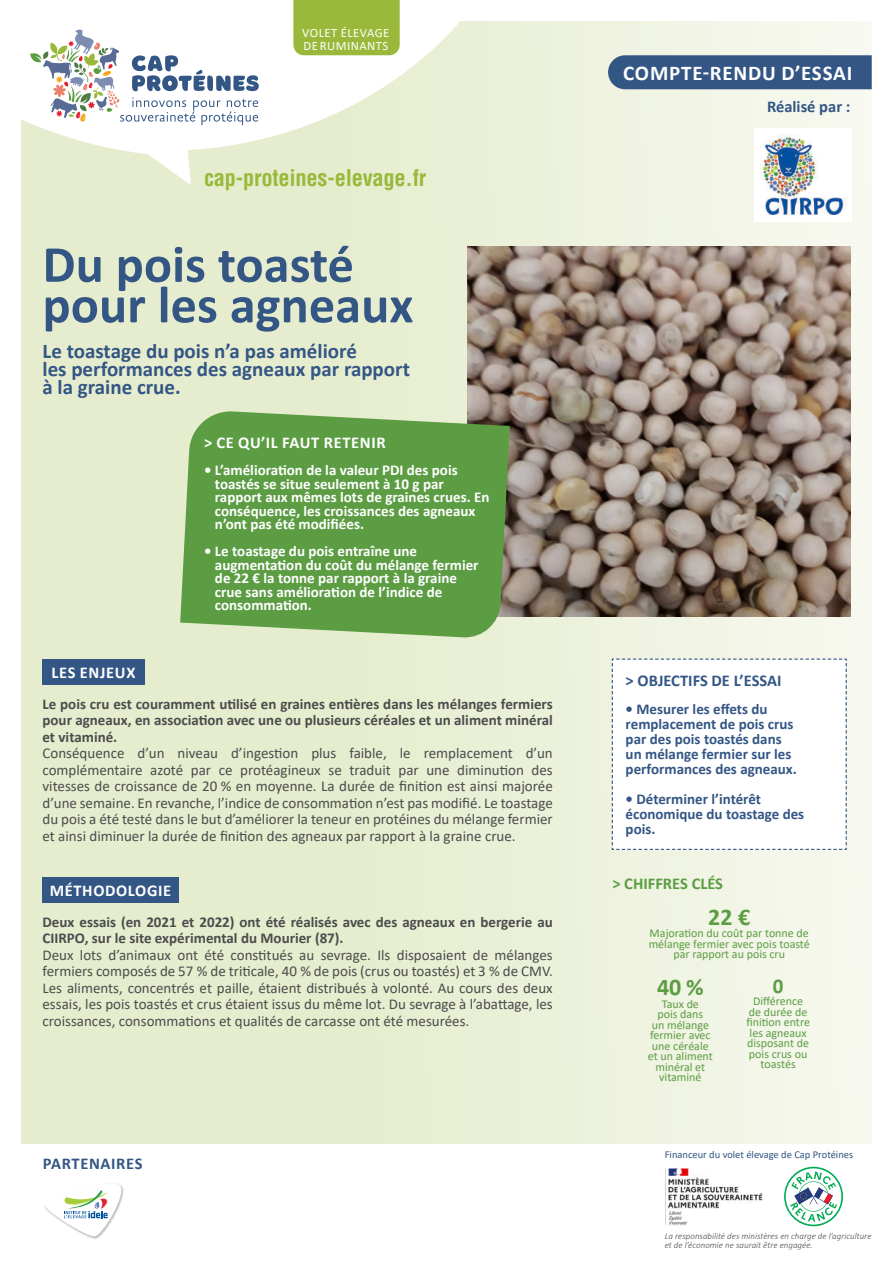
<style>
.page{position:relative;width:893px;height:1263px;background:#fff}
.page>*{position:absolute;margin:0;border:0;box-sizing:border-box;transform-origin:0 0}
.t1{font:700 52.5px/40.5px "Calibri";color:#335685}
.t2{font:700 24px "Calibri";color:#5c9d44}
.t3{font:700 condensed 22.5px "Helvetica LT Std";letter-spacing:-.01em;color:#9ab93b}
.t4{font:700 21px/18px "Calibri";color:#335685}
.t5{font:700 21px "Calibri";letter-spacing:.04em;color:#fff}
.t6{font:700 21px "Calibri";color:#5c9d44}
.t7{font:700 16.5px "Calibri";letter-spacing:.04em;color:#fff}
.t8{font:700 16.5px "Calibri";color:#335685}
.t9{font:700 16.5px "Calibri";color:#5c9d44}
.t10{font:700 16.5px "Calibri";letter-spacing:.04em;color:#335685}
.t11{font:15px/16.5px "Calibri";color:#4b4c4d;text-align:justify}
.t12{font:700 15px/13.5px "Calibri";color:#fff}
.t13{font:700 15px/16.5px "Calibri";color:#4b4c4d;text-align:justify}
.t14{font:700 15px/15px "Calibri";color:#335685}
.t15{font:12.75px/12.8px "Calibri";letter-spacing:.04em;color:#fff}
.t16{font:12px/10.5px "Calibri";color:#5c9d44;text-align:center}
.t17{font:10.5px "Calibri";color:#335685}
.t18{font:italic 300 9px/9px "Calibri";color:#4b4c4d}
</style>
<div class="page">
<div style="left:21px;top:21px;width:851px;height:1123px;background:linear-gradient(to right,#e2eac6,#f4f7ea)"></div>
<div style="left:43px;top:659px;width:102px;height:26px;background:#335685"></div>
<div style="left:43px;top:877px;width:136px;height:25px;background:#335685"></div>
<svg style="left:611px;top:658px;width:236px;height:192px"></svg>
<svg style="left:608px;top:55px;width:264px;height:34px"></svg>
<div style="left:617px;top:60px;width:242px;height:25px;background:#335685"></div>
<img style="left:468px;top:247px;width:382px;height:370px">
<svg style="left:21px;top:21px;width:483px;height:164px;fill:#eaf0d5"></svg>
<svg style="left:30px;top:29px;width:229px;height:96px"></svg>
<div style="left:293px;top:0;width:107px;height:55px;background:#9ab93b"></div>
<svg style="left:180px;top:410px;width:330px;height:228px;fill:#5c9d44"></svg>
<svg style="left:44px;top:1184px;width:80px;height:53px"></svg>
<svg style="left:784px;top:1167px;width:59px;height:59px"></svg>
<img style="left:755px;top:129px;width:96px;height:92px">
<img style="left:667px;top:1168px;width:96px;height:57px">
<p class="t15" style="left:302px;top:26px;width:89px">VOLET ÉLEVAGE<br>DE RUMINANTS</p>
<h3 class="t3" style="left:204px;top:169px;width:224px">cap-proteines-elevage.fr</h3>
<h1 class="t1" style="left:43px;top:243px;width:372px">Du pois toasté pour les agneaux</h1>
<h3 class="t4" style="left:43px;top:342px;width:369px">Le toastage du pois n’a pas amélioré<br>les performances des agneaux par rapport à la graine crue.</h3>
<p class="t7" style="left:52px;top:663px;width:85px">LES ENJEUX</p>
<p class="t7" style="left:204px;top:433px;width:183px">&gt; CE QU’IL FAUT RETENIR</p>
<p class="t12" style="left:215px;top:463px;width:276px;text-indent:-11px">• L’amélioration de la valeur PDI des pois toastés se situe seulement à 10 g par rapport aux mêmes lots de graines crues. En conséquence, les croissances des agneaux n’ont pas été modifiées.</p>
<p class="t12" style="left:215px;top:544px;width:265px;text-indent:-11px">• Le toastage du pois entraîne une augmentation du coût du mélange fermier de 22 € la tonne par rapport à la graine crue sans amélioration de l’indice de consommation.</p>
<p class="t13" style="left:43px;top:695px;width:512px">Le pois cru est couramment utilisé en graines entières dans les mélanges fermiers pour agneaux, en association avec une ou plusieurs céréales et un aliment minéral et vitaminé.</p>
<p class="t11" style="left:43px;top:744px;width:512px">Conséquence d’un niveau d’ingestion plus faible, le remplacement d’un complémentaire azoté par ce protéagineux se traduit par une diminution des vitesses de croissance de 20 % en moyenne. La durée de finition est ainsi majorée d’une semaine. En revanche, l’indice de consommation n’est pas modifié. Le toastage du pois a été testé dans le but d’améliorer la teneur en protéines du mélange fermier et ainsi diminuer la durée de finition des agneaux par rapport à la graine crue.</p>
<p class="t7" style="left:50px;top:879px;width:123px">MÉTHODOLOGIE</p>
<p class="t13" style="left:43px;top:913px;width:512px">Deux essais (en 2021 et 2022) ont été réalisés avec des agneaux en bergerie au<br>CIIRPO, sur le site expérimental du Mourier (87).</p>
<p class="t11" style="left:43px;top:946px;width:512px">Deux lots d’animaux ont été constitués au sevrage. Ils disposaient de mélanges fermiers composés de 57 % de triticale, 40 % de pois (crus ou toastés) et 3 % de CMV.<br>Les aliments, concentrés et paille, étaient distribués à volonté. Au cours des deux essais, les pois toastés et crus étaient issus du même lot. Du sevrage à l’abattage, les croissances, consommations et qualités de carcasse ont été mesurées.</p>
<p class="t10" style="left:43px;top:1152px;width:101px">PARTENAIRES</p>
<h3 class="t5" style="left:623px;top:58px;width:231px">COMPTE-RENDU D’ESSAI</h3>
<p class="t8" style="left:767px;top:95px;width:85px">Réalisé par :</p>
<p class="t8" style="left:626px;top:669px;width:157px">&gt; OBJECTIFS DE L’ESSAI</p>
<p class="t14" style="left:626px;top:702px;width:173px">• Mesurer les effets du remplacement de pois crus par des pois toastés dans un mélange fermier sur les performances des agneaux.</p>
<p class="t14" style="left:626px;top:792px;width:180px">• Déterminer l’intérêt économique du toastage des pois.</p>
<p class="t9" style="left:612px;top:872px;width:112px">&gt; CHIFFRES CLÉS</p>
<h2 class="t2" style="left:708px;top:900px;width:43px">22 €</h2>
<p class="t16" style="left:649px;top:928px;width:163px">Majoration du coût par tonne de mélange fermier avec pois toasté par rapport au pois cru</p>
<h2 class="t2" style="left:657px;top:970px;width:48px">40 %</h2>
<p class="t16" style="left:648px;top:998px;width:66px">Taux de<br>pois dans<br>un mélange fermier avec une céréale et un aliment minéral et vitaminé</p>
<h3 class="t6" style="left:773px;top:971px;width:12px">0</h3>
<p class="t16" style="left:746px;top:996px;width:65px">Différence de durée de finition entre les agneaux disposant de pois crus ou toastés</p>
<p class="t17" style="left:665px;top:1147px;width:190px">Financeur du volet élevage de Cap Protéines</p>
<p class="t18" style="left:665px;top:1232px;width:208px">La responsabilité des ministères en charge de l’agriculture et de l’économie ne saurait être engagée.</p>
</div>
